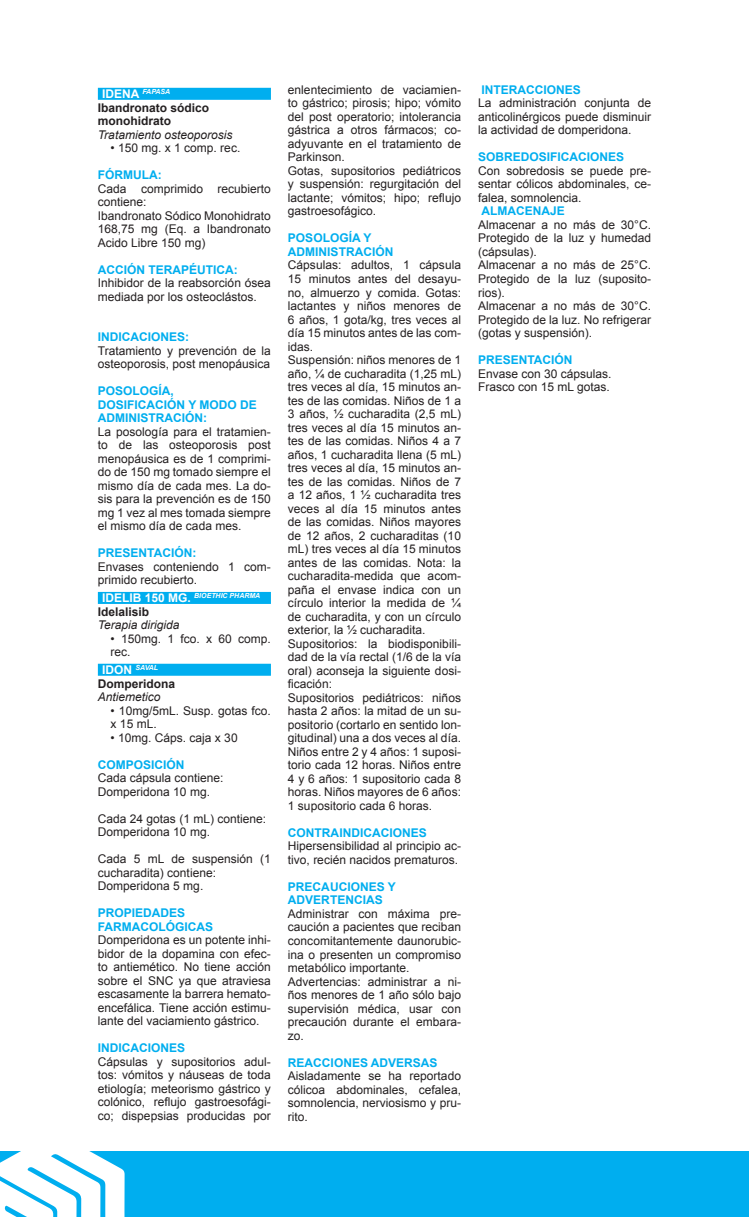
<style>
.page{position:relative;width:749px;height:1217px;background:#fff}
.page>*{position:absolute;margin:0;border:0;box-sizing:border-box;transform-origin:0 0}
.Texto{font:12px/13.5px "Arial";color:#231f20;text-align:justify}
.Sub_Titulo_copy_2{font:700 12px/13.5px "Arial";color:#00aeef}
.Presentación{font:12px/13.5px "Arial";color:#231f20}
.Droga{font:700 12px/13.5px "Arial";color:#231f20}
.Indicaciones{font:italic 12px "Arial";color:#231f20}
.Texto-2{font:700 12px "Arial";color:#00aeef}
.Nombre_Laboratorio{font:italic 700 7.05px "Arial";color:#fff}
.s1{font-style:normal;font-size:12px}
</style>
<div class="page">
<div style="left:0;top:1151px;width:748px;height:65px;background:#00aeef"></div>
<svg style="left:0;top:1151px;width:124px;height:65px"></svg>
<div style="left:98px;top:88px;width:173px;height:12px;background:#00aeef"></div>
<div style="left:98px;top:591px;width:173px;height:12px;background:#00aeef"></div>
<div style="left:98px;top:663px;width:173px;height:12px;background:#00aeef"></div>
<p class="Nombre_Laboratorio" style="left:102px;top:87px;width:70px"><span class="s1">IDENA</span> FAPASA</p>
<p class="Droga" style="left:98px;top:101px;width:113px">Ibandronato sódico monohidrato</p>
<p class="Indicaciones" style="left:98px;top:127px;width:136px">Tratamiento osteoporosis</p>
<p class="Presentación" style="left:111px;top:141px;width:131px">• 150 mg. x 1 comp. rec.</p>
<p class="Sub_Titulo_copy_2" style="left:98px;top:168px;width:65px">FÓRMULA:</p>
<p class="Texto" style="left:98px;top:182px;width:174px">Cada comprimido recubierto contiene:</p>
<p class="Texto" style="left:98px;top:209px;width:174px">Ibandronato Sódico Monohidrato 168,75 mg (Eq. a Ibandronato Acido Libre 150 mg)</p>
<p class="Sub_Titulo_copy_2" style="left:98px;top:263px;width:141px">ACCIÓN TERAPÉUTICA:</p>
<p class="Texto" style="left:98px;top:276px;width:174px">Inhibidor de la reabsorción ósea mediada por los osteoclástos.</p>
<p class="Sub_Titulo_copy_2" style="left:98px;top:330px;width:93px">INDICACIONES:</p>
<p class="Texto" style="left:98px;top:344px;width:174px">Tratamiento y prevención de la osteoporosis, post menopáusica</p>
<p class="Sub_Titulo_copy_2" style="left:98px;top:384px;width:160px">POSOLOGÍA,<br>DOSIFICACIÓN Y MODO DE<br>ADMINISTRACIÓN:</p>
<p class="Texto" style="left:98px;top:425px;width:174px">La posología para el tratamien&shy;to de las osteoporosis post menopáusica es de 1 comprimi&shy;do de 150 mg tomado siempre el mismo día de cada mes. La do&shy;sis para la prevención es de 150 mg 1 vez al mes tomada siempre el mismo día de cada mes.</p>
<p class="Sub_Titulo_copy_2" style="left:98px;top:546px;width:100px">PRESENTACIÓN:</p>
<p class="Texto" style="left:98px;top:560px;width:174px">Envases conteniendo 1 com&shy;primido recubierto.</p>
<p class="Nombre_Laboratorio" style="left:102px;top:591px;width:160px"><span class="s1">IDELIB 150 MG.</span> BIOETHIC PHARMA</p>
<p class="Droga" style="left:98px;top:605px;width:53px">Idelalisib</p>
<p class="Indicaciones" style="left:98px;top:617px;width:83px">Terapia dirigida</p>
<p class="Presentación" style="left:111px;top:631px;width:162px">• 150mg. 1 fco. x 60 comp. rec.</p>
<p class="Nombre_Laboratorio" style="left:102px;top:662px;width:58px"><span class="s1">IDON</span> SAVAL</p>
<p class="Droga" style="left:98px;top:676px;width:79px">Domperidona</p>
<p class="Indicaciones" style="left:98px;top:689px;width:64px">Antiemetico</p>
<p class="Presentación" style="left:111px;top:703px;width:162px">• 10mg/5mL. Susp. gotas fco. x 15 mL.</p>
<p class="Presentación" style="left:111px;top:730px;width:128px">• 10mg. Cáps. caja x 30</p>
<p class="Sub_Titulo_copy_2" style="left:98px;top:757px;width:88px">COMPOSICIÓN</p>
<p class="Texto" style="left:98px;top:771px;width:127px">Cada cápsula contiene:</p>
<p class="Texto" style="left:98px;top:784px;width:114px">Domperidona 10 mg.</p>
<p class="Texto" style="left:98px;top:811px;width:170px">Cada 24 gotas (1 mL) contiene:</p>
<p class="Texto" style="left:98px;top:825px;width:114px">Domperidona 10 mg.</p>
<p class="Texto" style="left:98px;top:852px;width:174px">Cada 5 mL de suspensión (1 cucharadita) contiene:</p>
<p class="Texto" style="left:98px;top:879px;width:107px">Domperidona 5 mg.</p>
<p class="Sub_Titulo_copy_2" style="left:98px;top:906px;width:117px">PROPIEDADES<br>FARMACOLÓGICAS</p>
<p class="Texto" style="left:98px;top:933px;width:174px">Domperidona es un potente inhi&shy;bidor de la dopamina con efec&shy;to antiemético. No tiene acción sobre el SNC ya que atraviesa escasamente la barrera hemato&shy;encefálica. Tiene acción estimu&shy;lante del vaciamiento gástrico.</p>
<p class="Sub_Titulo_copy_2" style="left:98px;top:1041px;width:89px">INDICACIONES</p>
<p class="Texto" style="left:98px;top:1054px;width:174px">Cápsulas y supositorios adul&shy;tos: vómitos y náuseas de toda etiología; meteorismo gástrico y colónico, reflujo gastroesofági&shy;co; dispepsias producidas por</p>
<p class="Texto" style="left:288px;top:83px;width:174px">enlentecimiento de vaciamien&shy;to gástrico; pirosis; hipo; vómito del post operatorio; intolerancia gástrica a otros fármacos; co&shy;adyuvante en el tratamiento de Parkinson.</p>
<p class="Texto" style="left:288px;top:164px;width:174px">Gotas, supositorios pediátricos y suspensión: regurgitación del lactante; vómitos; hipo; reflujo gastroesofágico.</p>
<p class="Sub_Titulo_copy_2" style="left:288px;top:232px;width:107px">POSOLOGÍA Y<br>ADMINISTRACIÓN</p>
<p class="Texto" style="left:288px;top:258px;width:174px">Cápsulas: adultos, 1 cápsula 15 minutos antes del desayu&shy;no, almuerzo y comida. Gotas: lactantes y niños menores de 6 años, 1 gota/kg, tres veces al día 15 minutos antes de las com&shy;idas.</p>
<p class="Texto" style="left:288px;top:353px;width:174px">Suspensión: niños menores de 1 año, ¼ de cucharadita (1,25 mL) tres veces al día, 15 minutos an&shy;tes de las comidas. Niños de 1 a 3 años, ½ cucharadita (2,5 mL) tres veces al día 15 minutos an&shy;tes de las comidas. Niños 4 a 7 años, 1 cucharadita llena (5 mL) tres veces al día, 15 minutos an&shy;tes de las comidas. Niños de 7 a 12 años, 1 ½ cucharadita tres veces al día 15 minutos antes de las comidas. Niños mayores de 12 años, 2 cucharaditas (10 mL) tres veces al día 15 minutos antes de las comidas. Nota: la cucharadita-medida que acom&shy;paña el envase indica con un círculo interior la medida de ¼ de cucharadita, y con un círculo exterior, la ½ cucharadita.</p>
<p class="Texto" style="left:288px;top:636px;width:174px">Supositorios: la biodisponibili&shy;dad de la vía rectal (1/6 de la vía oral) aconseja la siguiente dosi&shy;ficación:</p>
<p class="Texto" style="left:288px;top:690px;width:174px">Supositorios pediátricos: niños hasta 2 años: la mitad de un su&shy;positorio (cortarlo en sentido lon&shy;gitudinal) una a dos veces al día.<br>Niños entre 2 y 4 años: 1 suposi&shy;torio cada 12 horas. Niños entre 4 y 6 años: 1 supositorio cada 8 horas. Niños mayores de 6 años:<br>1 supositorio cada 6 horas.</p>
<p class="Sub_Titulo_copy_2" style="left:288px;top:826px;width:140px">CONTRAINDICACIONES</p>
<p class="Texto" style="left:288px;top:839px;width:174px">Hipersensibilidad al principio ac&shy;tivo, recién nacidos prematuros.</p>
<p class="Sub_Titulo_copy_2" style="left:288px;top:880px;width:109px">PRECAUCIONES Y<br>ADVERTENCIAS</p>
<p class="Texto" style="left:288px;top:906px;width:174px">Administrar con máxima pre&shy;caución a pacientes que reciban concomitantemente daunorubic&shy;ina o presenten un compromiso metabólico importante.</p>
<p class="Texto" style="left:288px;top:974px;width:174px">Advertencias: administrar a ni&shy;ños menores de 1 año sólo bajo supervisión médica, usar con precaución durante el embara&shy;zo.</p>
<p class="Sub_Titulo_copy_2" style="left:288px;top:1055px;width:151px">REACCIONES ADVERSAS</p>
<p class="Texto" style="left:288px;top:1068px;width:174px">Aisladamente se ha reportado cólicoa abdominales, cefalea, somnolencia, nerviosismo y pru&shy;rito.</p>
<p class="Texto-2" style="left:481px;top:82px;width:101px">INTERACCIONES</p>
<p class="Texto" style="left:478px;top:96px;width:174px">La administración conjunta de anticolinérgicos puede disminuir la actividad de domperidona.</p>
<p class="Sub_Titulo_copy_2" style="left:478px;top:151px;width:148px">SOBREDOSIFICACIONES</p>
<p class="Texto" style="left:478px;top:164px;width:174px">Con sobredosis se puede pre&shy;sentar cólicos abdominales, ce&shy;falea, somnolencia.</p>
<p class="Texto-2" style="left:481px;top:203px;width:85px">ALMACENAJE</p>
<p class="Texto" style="left:478px;top:218px;width:174px">Almacenar a no más de 30°C.<br>Protegido de la luz y humedad (cápsulas).</p>
<p class="Texto" style="left:478px;top:258px;width:174px">Almacenar a no más de 25°C.<br>Protegido de la luz (suposito&shy;rios).</p>
<p class="Texto" style="left:478px;top:299px;width:174px">Almacenar a no más de 30°C.<br>Protegido de la luz. No refrigerar (gotas y suspensión).</p>
<p class="Sub_Titulo_copy_2" style="left:478px;top:353px;width:96px">PRESENTACIÓN</p>
<p class="Texto" style="left:478px;top:366px;width:135px">Envase con 30 cápsulas.</p>
<p class="Texto" style="left:478px;top:380px;width:133px">Frasco con 15 mL gotas.</p>
</div>
